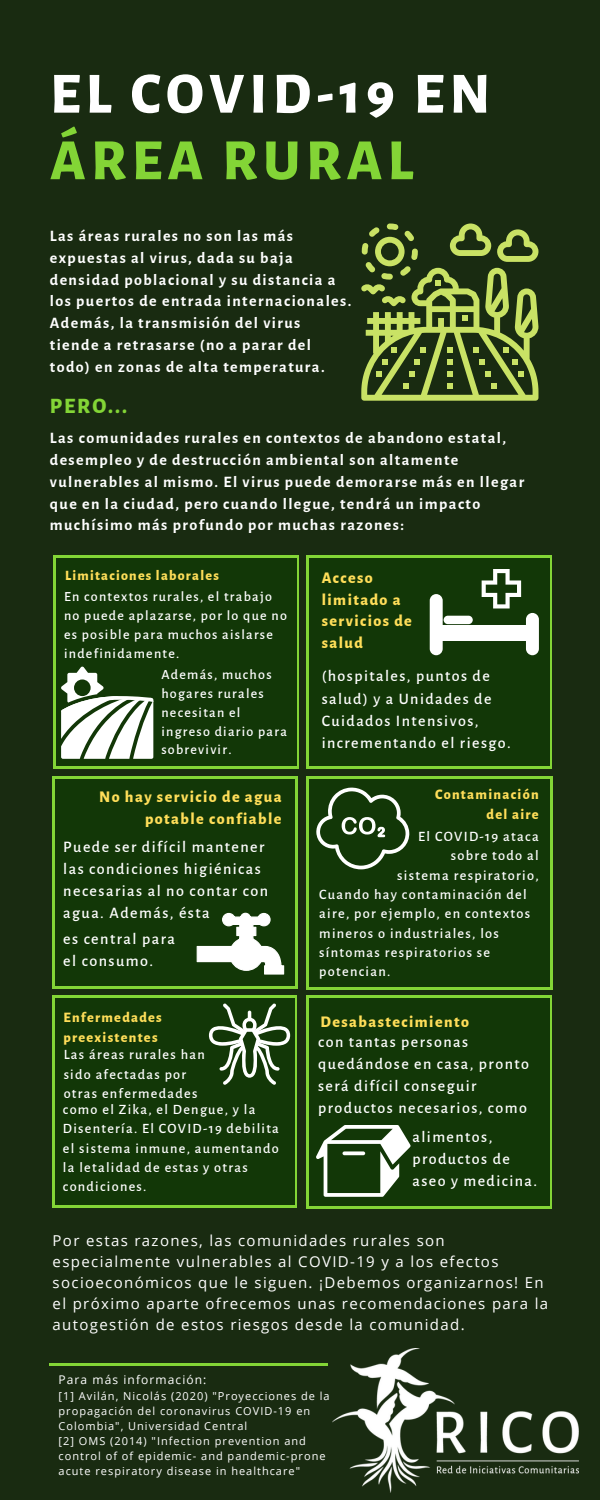
<style>
.page{position:relative;width:600px;height:1500px;background:#192b11}
.page>*{position:absolute;margin:0;border:0;box-sizing:border-box;transform-origin:0 0}
.t1{font:800 58.5px "Alegreya Sans";letter-spacing:.09em;color:#fff}
.t2{font:800 58.5px "Alegreya Sans";letter-spacing:.09em;color:#83d536}
.t3{font:800 21.6px "Alegreya Sans";color:#83d536}
.t4{font:500 16.1px/22px "Alegreya Sans";letter-spacing:.09em;color:#fff}
.t5{font:800 16.1px/22.4px "Alegreya Sans";letter-spacing:.09em;color:#ffde59;text-align:right}
.t6{font:700 16px/21.8px "Alegreya Sans";letter-spacing:.09em;color:#fff}
.t7{font:500 16px/22.1px "Alegreya Sans";letter-spacing:.09em;color:#fff}
.t8{font:800 16px/21.6px "Alegreya Sans";letter-spacing:.09em;color:#ffde59}
.t9{font:15px/21px "Open Sans";letter-spacing:.09em;color:#fff}
.t10{font:500 14.3px "Alegreya Sans";letter-spacing:.09em;color:#fff}
.t11{font:800 14.3px/19.7px "Alegreya Sans";letter-spacing:.09em;color:#ffde59;text-align:right}
.t12{font:500 14.2px/19.2px "Alegreya Sans";letter-spacing:.09em;color:#fff}
.t13{font:800 14.2px/19.6px "Alegreya Sans";letter-spacing:.09em;color:#ffde59}
.t14{font:500 14px/18.9px "Alegreya Sans";letter-spacing:.09em;color:#fff}
.t15{font:800 14px "Alegreya Sans";letter-spacing:.09em;color:#ffde59}
.t16{font:12px "Open Sans";letter-spacing:.09em;color:#fff}
.t17{font:11px/15px "Open Sans";letter-spacing:.09em;color:#fff}
</style>
<div class="page">
<svg style="left:361px;top:224px;width:177px;height:177px"></svg>
<div style="left:53px;top:555px;width:246px;height:214px;background:#83d536"></div>
<div style="left:306px;top:555px;width:246px;height:214px;background:#83d536"></div>
<div style="left:52px;top:776px;width:246px;height:212px;background:linear-gradient(to right,#83d536,#83d536)"></div>
<div style="left:306px;top:776px;width:247px;height:214px;background:#83d536"></div>
<div style="left:309px;top:558px;width:241px;height:208px;background:#123707"></div>
<div style="left:56px;top:558px;width:240px;height:208px;background:#123707"></div>
<div style="left:430px;top:594px;width:13px;height:61px;background:#fff;border-radius:6px"></div>
<div style="left:526px;top:613px;width:13px;height:42px;background:#fff;border-radius:6px"></div>
<div style="left:434px;top:625px;width:97px;height:16px;background:#fff"></div>
<div style="left:444px;top:616px;width:29px;height:8px;background:#fff;border-radius:4px"></div>
<svg style="left:482px;top:569px;width:39px;height:39px"></svg>
<div style="left:56px;top:779px;width:239px;height:206px;background:#123707"></div>
<div style="left:309px;top:779px;width:241px;height:208px;background:#123707"></div>
<svg style="left:197px;top:913px;width:87px;height:62px"></svg>
<svg style="left:61px;top:667px;width:92px;height:92px"></svg>
<hr style="left:50px;top:1364px;width:278px;height:2px;background:#83d536">
<svg style="left:52px;top:996px;width:245px;height:212px;fill:#83d536"></svg>
<div style="left:55px;top:999px;width:239px;height:206px;background:#123707"></div>
<svg style="left:306px;top:996px;width:246px;height:213px;fill:#83d536"></svg>
<div style="left:310px;top:999px;width:240px;height:207px;background:#123707"></div>
<svg style="left:316px;top:788px;width:93px;height:81px"></svg>
<svg style="left:209px;top:1003px;width:81px;height:82px"></svg>
<svg style="left:316px;top:1125px;width:95px;height:72px"></svg>
<img style="left:333px;top:1348px;width:246px;height:144px">
<h1 class="t1" style="left:50px;top:60px;width:442px">EL COVID-19 EN</h1>
<h1 class="t2" style="left:50px;top:127px;width:365px">ÁREA RURAL</h1>
<p class="t6" style="left:50px;top:225px;width:303px">Las áreas rurales no son las más expuestas al virus, dada su baja densidad poblacional y su distancia a los puertos de entrada internacionales.<br>Además, la transmisión del virus tiende a retrasarse (no a parar del todo) en zonas de alta temperatura.</p>
<h2 class="t3" style="left:50px;top:393px;width:79px">PERO...</h2>
<p class="t6" style="left:50px;top:427px;width:476px">Las comunidades rurales en contextos de abandono estatal, desempleo y de destrucción ambiental son altamente vulnerables al mismo. El virus puede demorarse más en llegar que en la ciudad, pero cuando llegue, tendrá un impacto muchísimo más profundo por muchas razones:</p>
<p class="t15" style="left:65px;top:567px;width:155px">Limitaciones laborales</p>
<p class="t14" style="left:64px;top:588px;width:224px">En contextos rurales, el trabajo no puede aplazarse, por lo que no es posible para muchos aislarse indefinidamente.</p>
<p class="t14" style="left:161px;top:665px;width:127px">Además, muchos hogares rurales necesitan el ingreso diario para sobrevivir.</p>
<p class="t5" style="left:99px;top:786px;width:184px">No hay servicio de agua potable confiable</p>
<p class="t11" style="left:435px;top:785px;width:105px">Contaminación del aire</p>
<p class="t8" style="left:322px;top:568px;width:92px">Acceso limitado a servicios de salud</p>
<p class="t7" style="left:322px;top:666px;width:191px">(hospitales, puntos de salud) y a Unidades de<br>Cuidados Intensivos, incrementando el riesgo.</p>
<p class="t4" style="left:63px;top:836px;width:206px">Puede ser difícil mantener las condiciones higiénicas necesarias al no contar con agua. Además, ésta</p>
<p class="t4" style="left:63px;top:929px;width:113px">es central para el consumo.</p>
<p class="t13" style="left:63px;top:1008px;width:100px">Enfermedades preexistentes</p>
<p class="t12" style="left:64px;top:1046px;width:143px">Las áreas rurales han sido afectadas por otras enfermedades</p>
<p class="t12" style="left:63px;top:1100px;width:218px">como el Zika, el Dengue, y la<br>Disentería. El COVID-19 debilita el sistema inmune, aumentando la letalidad de estas y otras condiciones.</p>
<p class="t10" style="left:418px;top:828px;width:122px">El COVID-19 ataca</p>
<p class="t10" style="left:451px;top:847px;width:89px">sobre todo al</p>
<p class="t10" style="left:397px;top:867px;width:143px">sistema respiratorio,</p>
<p class="t10" style="left:319px;top:886px;width:209px">Cuando hay contaminación del</p>
<p class="t10" style="left:319px;top:905px;width:212px">aire, por ejemplo, en contextos</p>
<p class="t10" style="left:319px;top:925px;width:181px">mineros o industriales, los</p>
<p class="t10" style="left:319px;top:944px;width:172px">síntomas respiratorios se</p>
<p class="t10" style="left:319px;top:963px;width:73px">potencian.</p>
<p class="t8" style="left:321px;top:1011px;width:150px">Desabastecimiento</p>
<p class="t7" style="left:318px;top:1031px;width:212px">con tantas personas quedándose en casa, pronto será difícil conseguir productos necesarios, como</p>
<p class="t7" style="left:412px;top:1126px;width:126px">alimentos, productos de aseo y medicina.</p>
<p class="t9" style="left:53px;top:1230px;width:497px">Por estas razones, las comunidades rurales son especialmente vulnerables al COVID-19 y a los efectos socioeconómicos que le siguen. ¡Debemos organizarnos! En el próximo aparte ofrecemos unas recomendaciones para la autogestión de estos riesgos desde la comunidad.</p>
<p class="t16" style="left:59px;top:1371px;width:149px">Para más información:</p>
<p class="t17" style="left:59px;top:1388px;width:273px">[1] Avilán, Nicolás (2020) "Proyecciones de la propagación del coronavirus COVID-19 en Colombia", Universidad Central<br>[2] OMS (2014) "Infection prevention and control of of epidemic- and pandemic-prone acute respiratory disease in healthcare"</p>
</div>
